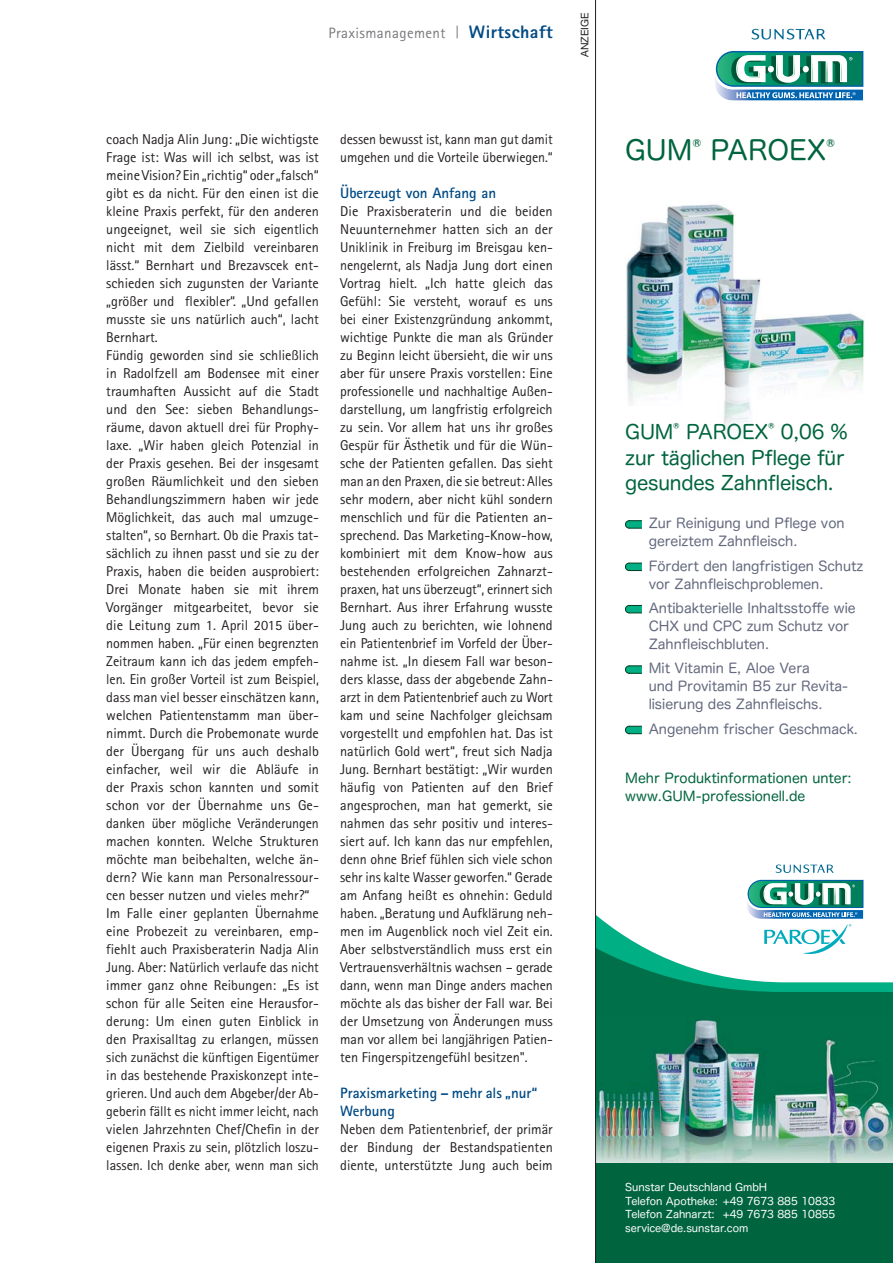
<style>
.page{position:relative;width:893px;height:1263px;background:#fff}
.page>*{position:absolute;margin:0;border:0;box-sizing:border-box;transform-origin:0 0}
.t1{font:27px "Hira Maru Pro N W4";color:#00643e}
.t2{font:19.5px/25.5px "Hira Maru Pro N W4";letter-spacing:-.01em;color:#00643e}
.t3{font:800 18px "Rotis Sans Serif";letter-spacing:.025em;color:#004a84}
.t4{font:700 15px/18px "Rotis Sans Serif";color:#004a84}
.t5{font:15px "Rotis Sans Serif";letter-spacing:.025em;color:#77787b}
.t6{font:14.25px/18px "Rotis Sans Serif";color:#231f20}
.t7{font:13.5px/18px "Hira Maru Pro W4";color:#63697e}
.t8{font:13.5px/18px "Hira Maru Pro N W4";color:#00643e}
.t9{font:11.4px "Hira Maru Pro N W4";color:#00643e}
.t10{font:10.5px/13.5px "Hira Maru Pro W4";letter-spacing:-.005em;color:#fff}
.t11{font:10.5px "Hira Maru Pro N W4";letter-spacing:-.005em;color:#fff}
.t12{font:10.5px "Helvetica Neue";color:#231f20}
</style>
<div class="page">
<svg style="left:457px;top:26px;width:1px;height:12px"></svg>
<img style="left:667px;top:206px;width:14px;height:13px">
<img style="left:681px;top:204px;width:53px;height:47px">
<img style="left:688px;top:251px;width:46px;height:52px">
<img style="left:688px;top:303px;width:28px;height:51px">
<img style="left:762px;top:313px;width:103px;height:75px">
<img style="left:626px;top:219px;width:62px;height:186px">
<img style="left:716px;top:278px;width:46px;height:154px">
<svg style="left:715px;top:51px;width:148px;height:50px"></svg>
<svg style="left:751px;top:29px;width:74px;height:11px"></svg>
<img style="left:596px;top:1014px;width:297px;height:150px">
<div style="left:595px;top:1164px;width:298px;height:99px;background:#00643e"></div>
<svg style="left:596px;top:864px;width:297px;height:144px"></svg>
<svg style="left:625px;top:520px;width:17px;height:8px"></svg>
<svg style="left:625px;top:563px;width:17px;height:8px"></svg>
<svg style="left:625px;top:605px;width:17px;height:8px"></svg>
<svg style="left:625px;top:665px;width:17px;height:9px"></svg>
<svg style="left:625px;top:726px;width:17px;height:8px"></svg>
<hr style="left:595px;top:0;width:1px;height:1263px;background:#231f20">
<p class="t5" style="left:329px;top:28px;width:118px">Praxismanagement</p>
<p class="t3" style="left:469px;top:26px;width:85px">Wirtschaft</p>
<p class="t12" style="left:581px;top:57px;width:46px;rotate:-90deg">ANZEIGE</p>
<p class="t6" style="left:106px;top:132px;width:214px">coach Nadja Alin Jung: „Die wichtigste Frage ist: Was will ich selbst, was ist meine Vision? Ein „richtig“ oder „falsch“ gibt es da nicht. Für den einen ist die kleine Praxis perfekt, für den anderen ungeeignet, weil sie sich eigentlich nicht mit dem Zielbild vereinbaren lässt.“ Bernhart und Brezavscek ent&shy;schieden sich zugunsten der Variante „größer und flexibler“. „Und gefallen musste sie uns natürlich auch“, lacht Bernhart.<br>Fündig geworden sind sie schließlich in Radolfzell am Bodensee mit einer traumhaften Aussicht auf die Stadt und den See: sieben Behandlungs&shy;räume, davon aktuell drei für Prophy&shy;laxe. „Wir haben gleich Potenzial in der Praxis gesehen. Bei der insgesamt großen Räumlichkeit und den sieben Behandlungszimmern haben wir jede Möglichkeit, das auch mal umzuge&shy;stalten“, so Bernhart. Ob die Praxis tat&shy;sächlich zu ihnen passt und sie zu der Praxis, haben die beiden ausprobiert:<br>Drei Monate haben sie mit ihrem Vorgänger mitgearbeitet, bevor sie die Leitung zum 1. April 2015 über&shy;nommen haben. „Für einen begrenzten Zeitraum kann ich das jedem empfeh&shy;len. Ein großer Vorteil ist zum Beispiel, dass man viel besser einschätzen kann, welchen Patientenstamm man über&shy;nimmt. Durch die Probemonate wurde der Übergang für uns auch deshalb einfacher, weil wir die Abläufe in der Praxis schon kannten und somit schon vor der Übernahme uns Ge&shy;danken über mögliche Veränderungen machen konnten. Welche Strukturen möchte man beibehalten, welche än&shy;dern? Wie kann man Personalressour&shy;cen besser nutzen und vieles mehr?“ Im Falle einer geplanten Übernahme eine Probezeit zu vereinbaren, emp&shy;fiehlt auch Praxisberaterin Nadja Alin Jung. Aber: Natürlich verlaufe das nicht immer ganz ohne Reibungen: „Es ist schon für alle Seiten eine Herausfor&shy;derung: Um einen guten Einblick in den Praxisalltag zu erlangen, müssen sich zunächst die künftigen Eigentümer in das bestehende Praxiskonzept inte&shy;grieren. Und auch dem Abgeber/der Ab&shy;geberin fällt es nicht immer leicht, nach vielen Jahrzehnten Chef/Chefin in der eigenen Praxis zu sein, plötzlich loszu&shy;lassen. Ich denke aber, wenn man sich</p>
<p class="t6" style="left:340px;top:132px;width:214px">dessen bewusst ist, kann man gut damit umgehen und die Vorteile überwiegen.“</p>
<p class="t4" style="left:340px;top:186px;width:157px">Überzeugt von Anfang an</p>
<p class="t6" style="left:340px;top:204px;width:214px;text-align:justify">Die Praxisberaterin und die beiden Neuunternehmer hatten sich an der Uniklinik in Freiburg im Breisgau ken&shy;nengelernt, als Nadja Jung dort einen Vortrag hielt. „Ich hatte gleich das Gefühl: Sie versteht, worauf es uns bei einer Existenzgründung ankommt, wichtige Punkte die man als Gründer zu Beginn leicht übersieht, die wir uns aber für unsere Praxis vorstellen: Eine professionelle und nachhaltige Außen&shy;darstellung, um langfristig erfolgreich zu sein. Vor allem hat uns ihr großes Gespür für Ästhetik und für die Wün&shy;sche der Patienten gefallen. Das sieht man an den Praxen, die sie betreut: Alles sehr modern, aber nicht kühl sondern menschlich und für die Patienten an&shy;sprechend. Das Marketing-Know-how, kombiniert mit dem Know-how aus bestehenden erfolgreichen Zahnarzt&shy;praxen, hat uns überzeugt“, erinnert sich Bernhart. Aus ihrer Erfahrung wusste Jung auch zu berichten, wie lohnend ein Patientenbrief im Vorfeld der Über&shy;nahme ist. „In diesem Fall war beson&shy;ders klasse, dass der abgebende Zahn&shy;arzt in dem Patientenbrief auch zu Wort kam und seine Nachfolger gleichsam vorgestellt und empfohlen hat. Das ist natürlich Gold wert“, freut sich Nadja Jung. Bernhart bestätigt: „Wir wurden häufig von Patienten auf den Brief angesprochen, man hat gemerkt, sie nahmen das sehr positiv und interes&shy;siert auf. Ich kann das nur empfehlen, denn ohne Brief fühlen sich viele schon sehr ins kalte Wasser geworfen.“ Gerade am Anfang heißt es ohnehin: Geduld haben. „Beratung und Aufklärung neh&shy;men im Augenblick noch viel Zeit ein.<br>Aber selbstverständlich muss erst ein Vertrauensverhältnis wachsen – gerade dann, wenn man Dinge anders machen möchte als das bisher der Fall war. Bei der Umsetzung von Änderungen muss man vor allem bei langjährigen Patien&shy;ten Fingerspitzengefühl besitzen".</p>
<p class="t4" style="left:340px;top:1086px;width:199px">Praxismarketing – mehr als „nur“<br>Werbung</p>
<p class="t6" style="left:340px;top:1122px;width:214px;text-align:justify">Neben dem Patientenbrief, der primär der Bindung der Bestandspatienten diente, unterstützte Jung auch beim</p>
<h1 class="t1" style="left:625px;top:140px;width:211px">GUM<sup>®</sup> PAROEX<sup>®</sup></h1>
<h2 class="t2" style="left:625px;top:422px;width:50px">GUM</h2>
<p class="t9" style="left:673px;top:421px;width:8px">®</p>
<h2 class="t2" style="left:686px;top:422px;width:84px">PAROEX</h2>
<p class="t9" style="left:768px;top:421px;width:8px">®</p>
<h2 class="t2" style="left:625px;top:422px;width:224px;text-indent:156px">0,06 % zur täglichen Pflege für gesundes Zahnfleisch.</h2>
<p class="t7" style="left:649px;top:516px;width:197px">Zur Reinigung und Pflege von gereiztem Zahnfleisch.</p>
<p class="t7" style="left:649px;top:558px;width:216px">Fördert den langfristigen Schutz vor Zahnfleischproblemen.</p>
<p class="t7" style="left:649px;top:601px;width:208px">Antibakterielle Inhaltsstoffe wie<br>CHX und CPC zum Schutz vor<br>Zahnfleischbluten.</p>
<p class="t7" style="left:649px;top:661px;width:201px">Mit Vitamin E, Aloe Vera<br>und Provitamin B5 zur Revita&shy;lisierung des Zahnfleischs.</p>
<p class="t7" style="left:649px;top:722px;width:211px">Angenehm frischer Geschmack.</p>
<p class="t8" style="left:625px;top:771px;width:228px">Mehr Produktinformationen unter: www.GUM-professionell.de</p>
<p class="t10" style="left:625px;top:1182px;width:212px">Sunstar Deutschland GmbH<br>Telefon Apotheke: +49 7673 885 10833<br>Telefon Zahnarzt: +49 7673 885 10855</p>
<p class="t11" style="left:625px;top:1224px;width:124px">service@de.sunstar.com</p>
</div>
